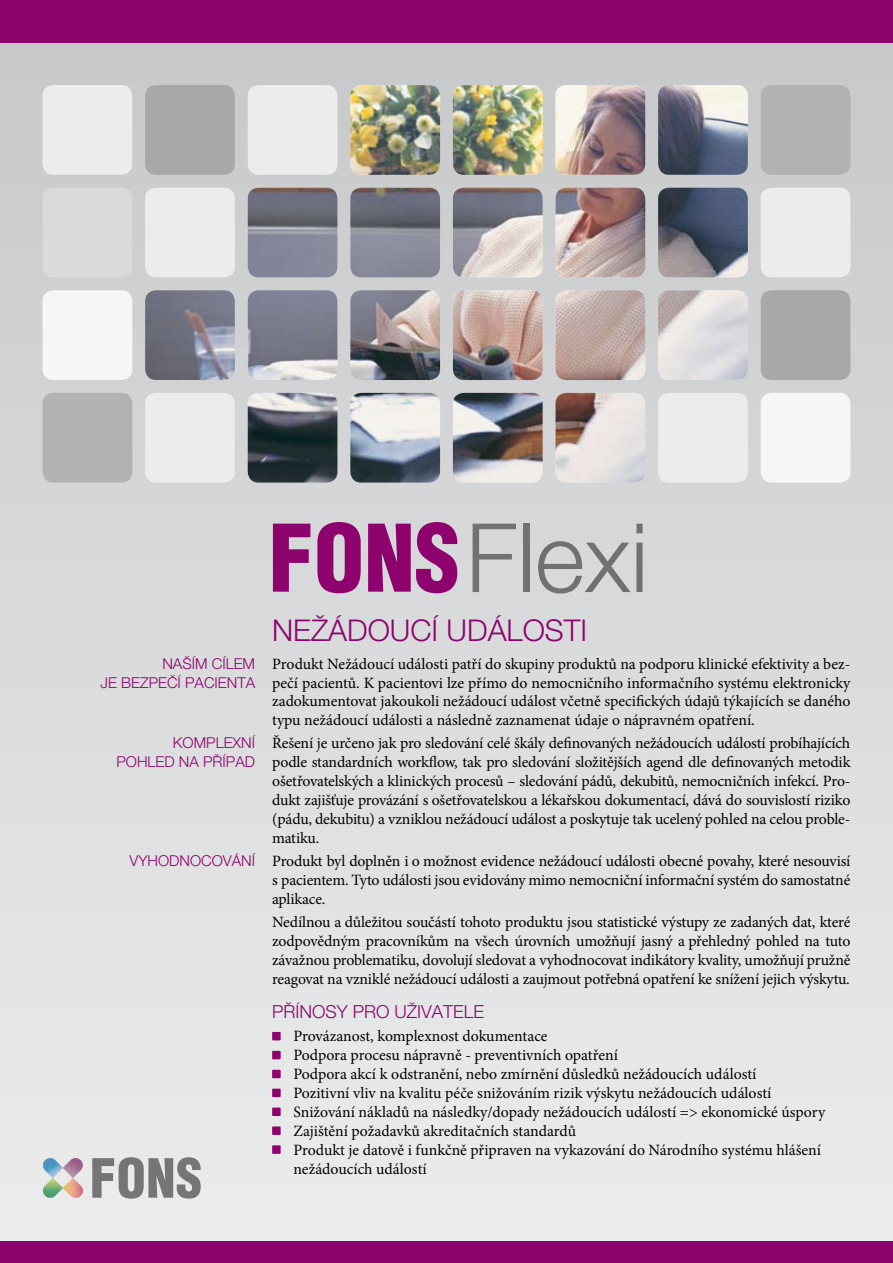
<style>
.page{position:relative;width:893px;height:1263px;background:#fff}
.page>*{position:absolute;margin:0;border:0;box-sizing:border-box;transform-origin:0 0}
.t1{font:300 30px "Helvetica Neue CE";color:#8d026c}
.t2{font:300 18px "Helvetica Neue CE";color:#8d026c}
.t3{font:15.75px/18.9px "Minion Pro";letter-spacing:-.005em;color:#000;text-align:justify}
.t4{font:300 15px/18.8px "Helvetica Neue CE";color:#8d026c;text-align:right}
</style>
<div class="page">
<div style="left:0;top:0;width:893px;height:1263px;background:linear-gradient(to bottom,#c6c7c9,#ecedee)"></div>
<div style="left:0;top:0;width:893px;height:43px;background:#8d026c"></div>
<div style="left:0;top:1242px;width:893px;height:21px;background:#8d026c"></div>
<img style="left:145px;top:85px;width:603px;height:398px">
<div style="left:145px;top:188px;width:90px;height:89px;background:#ececed;border-radius:11px"></div>
<div style="left:248px;top:85px;width:89px;height:90px;background:#ececed;border-radius:11px"></div>
<div style="left:145px;top:393px;width:90px;height:90px;background:#ececed;border-radius:11px"></div>
<div style="left:145px;top:85px;width:90px;height:90px;background:#a7a8aa;border-radius:11px"></div>
<div style="left:658px;top:393px;width:90px;height:90px;background:#ececed;border-radius:11px"></div>
<div style="left:43px;top:290px;width:89px;height:90px;background:#f5f6f6;border-radius:11px"></div>
<div style="left:43px;top:393px;width:89px;height:90px;background:#b1b2b4;border-radius:11px"></div>
<div style="left:43px;top:188px;width:89px;height:89px;background:#d9dadb;border-radius:11px"></div>
<div style="left:43px;top:85px;width:89px;height:90px;background:#ececed;border-radius:11px"></div>
<div style="left:761px;top:393px;width:89px;height:90px;background:#f5f6f6;border-radius:11px"></div>
<div style="left:761px;top:290px;width:89px;height:90px;background:#a7a8aa;border-radius:11px"></div>
<div style="left:761px;top:188px;width:89px;height:89px;background:#ececed;border-radius:11px"></div>
<div style="left:761px;top:85px;width:89px;height:90px;background:#b1b2b4;border-radius:11px"></div>
<div style="left:272px;top:1032px;width:9px;height:8px;background:#8d026c"></div>
<div style="left:272px;top:1051px;width:9px;height:8px;background:#8d026c"></div>
<div style="left:272px;top:1070px;width:9px;height:8px;background:#8d026c"></div>
<div style="left:272px;top:1089px;width:9px;height:8px;background:#8d026c"></div>
<div style="left:272px;top:1107px;width:9px;height:9px;background:#8d026c"></div>
<div style="left:272px;top:1126px;width:9px;height:9px;background:#8d026c"></div>
<div style="left:272px;top:1145px;width:9px;height:9px;background:#8d026c"></div>
<svg style="left:273px;top:524px;width:37px;height:68px"></svg>
<svg style="left:317px;top:522px;width:44px;height:71px"></svg>
<svg style="left:368px;top:522px;width:90px;height:71px"></svg>
<svg style="left:473px;top:524px;width:43px;height:68px"></svg>
<div style="left:523px;top:524px;width:6px;height:68px;background:#707173"></div>
<svg style="left:538px;top:524px;width:104px;height:69px"></svg>
<svg style="left:43px;top:1158px;width:41px;height:41px"></svg>
<svg style="left:92px;top:1157px;width:109px;height:41px"></svg>
<p class="t4" style="left:101px;top:655px;width:156px">NAŠÍM CÍLEM<br>JE BEZPEČÍ PACIENTA</p>
<p class="t4" style="left:116px;top:734px;width:140px">KOMPLEXNÍ<br>POHLED NA PŘÍPAD</p>
<p class="t4" style="left:130px;top:852px;width:127px">VYHODNOCOVÁNÍ</p>
<h1 class="t1" style="left:272px;top:614px;width:317px">NEŽÁDOUCÍ UDÁLOSTI</h1>
<p class="t3" style="left:272px;top:654px;width:580px">Produkt nežádoucí události patří do skupiny produktů na podporu klinické efektivity a bez&shy;pečí pacientů. K pacientovi lze přímo do nemocničního informačního systému elektronicky zadokumentovat jakoukoli nežádoucí událost včetně specifických údajů týkajících se daného typu nežádoucí události a následně zaznamenat údaje o nápravném opatření.</p>
<p class="t3" style="left:272px;top:734px;width:580px">Řešení je určeno jak pro sledování celé škály definovaných nežádoucích událostí probíhajících podle standardních workflow, tak pro sledování složitějších agend dle definovaných metodik ošetřovatelských a klinických procesů – sledování pádů, dekubitů, nemocničních infekcí. Pro&shy;dukt zajišťuje provázání s ošetřovatelskou a lékařskou dokumentací, dává do souvislostí riziko (pádu, dekubitu) a vzniklou nežádoucí událost a poskytuje tak ucelený pohled na celou proble&shy;matiku.</p>
<p class="t3" style="left:272px;top:852px;width:580px">Produkt byl doplněn i o možnost evidence nežádoucí události obecné povahy, které nesouvisí s pacientem. Tyto události jsou evidovány mimo nemocniční informační systém do samostatné aplikace.</p>
<p class="t3" style="left:272px;top:913px;width:580px">Nedílnou a důležitou součástí tohoto produktu jsou statistické výstupy ze zadaných dat, které zodpovědným pracovníkům na všech úrovních umožňují jasný a přehledný pohled na tuto závažnou problematiku, dovolují sledovat a vyhodnocovat indikátory kvality, umožňují pružně reagovat na vzniklé nežádoucí události a zaujmout potřebná opatření ke snížení jejich výskytu.</p>
<p class="t2" style="left:272px;top:1002px;width:35px">PŘÍNOS</p>
<p class="t2" style="left:337px;top:1002px;width:107px">Y PRO UŽIVATELE</p>
<p class="t3" style="left:293px;top:1027px;width:533px;text-align:left">Provázanost, komplexnost dokumentace<br>Podpora procesu nápravně - preventivních opatření<br>Podpora akcí k odstranění, nebo zmírnění důsledků nežádoucích událostí<br>Pozitivní vliv na kvalitu péče snižováním rizik výskytu nežádoucích událostí Snižování nákladů na následky/dopady nežádoucích událostí =&gt; ekonomické úspory Zajištění požadavků akreditačních standardů<br>Produkt je datově i funkčně připraven na vykazování do Národního systému hlášení nežádoucích událostí</p>
</div>
